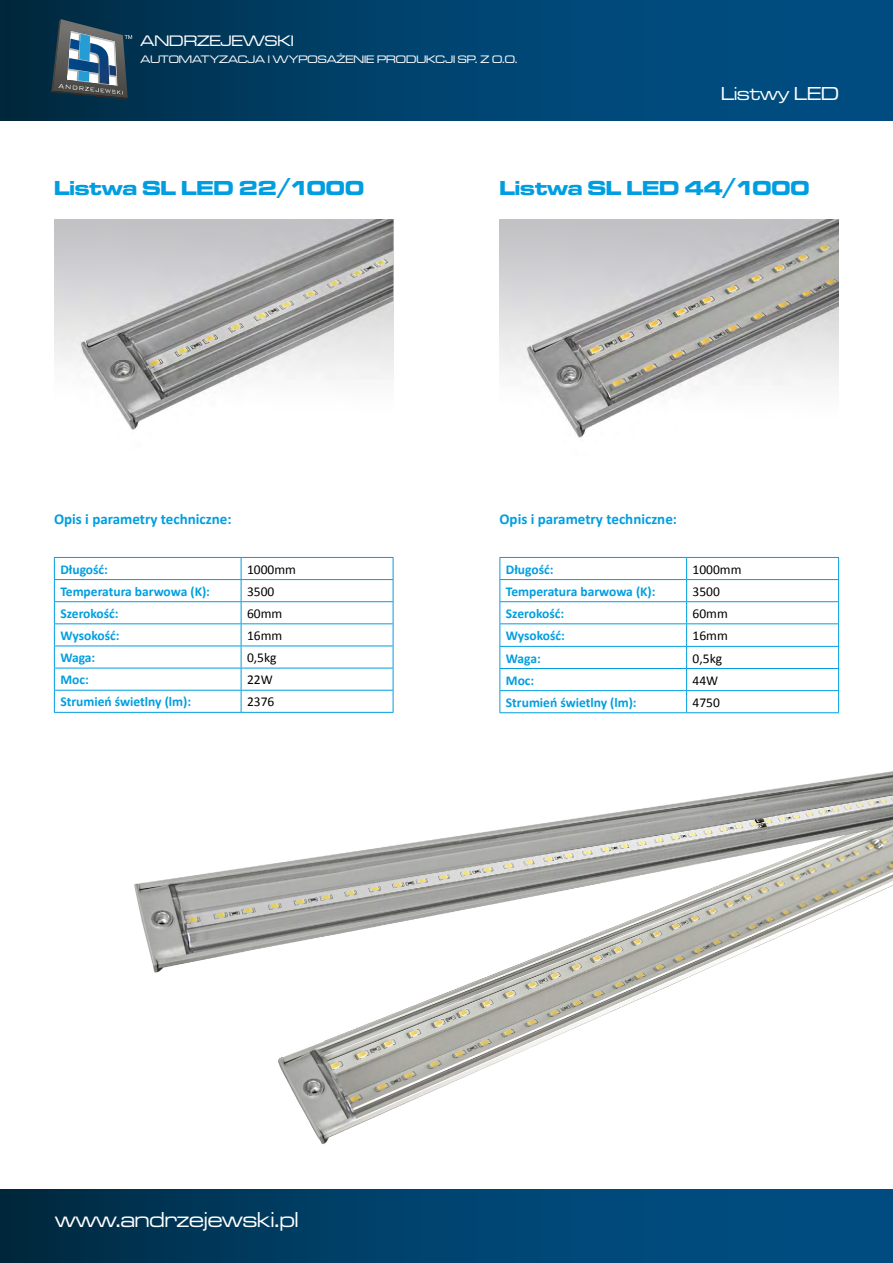
<style>
.page{position:relative;width:893px;height:1263px;background:#fff}
.page>*{position:absolute;margin:0;border:0;box-sizing:border-box;transform-origin:0 0}
.t1{font:500 expanded 22.5px "Microgramma DOT";color:#fff}
.t2{font:700 expanded 21px "Microgramma DOT";color:#009ee0}
.t3{font:500 expanded 19.5px "Microgramma DOT";color:#fff}
.t4{font:500 expanded 15.75px "Microgramma DOT";color:#fff}
.t5{font:700 15px "Calibri";color:#009ee0}
.t6{font:700 13.5px "Calibri";color:#009ee0}
.t7{font:13.5px "Calibri";color:#000}
.t8{font:500 expanded 11.25px "Microgramma DOT";color:#fff}
</style>
<div class="page">
<div style="left:0;top:1190px;width:893px;height:73px;background:#00293f"></div>
<div style="left:0;top:0;width:893px;height:120px;background:linear-gradient(to right,#002e47,#00538d)"></div>
<svg style="left:51px;top:19px;width:81px;height:80px;background:#4d6676"></svg>
<img style="left:499px;top:219px;width:340px;height:219px">
<img style="left:54px;top:219px;width:339px;height:211px">
<hr style="left:54px;top:557px;width:187px;height:1px;background:#009ee0">
<hr style="left:54px;top:579px;width:187px;height:1px;background:#009ee0">
<hr style="left:54px;top:601px;width:187px;height:1px;background:#009ee0">
<hr style="left:54px;top:623px;width:187px;height:1px;background:#009ee0">
<hr style="left:54px;top:646px;width:187px;height:1px;background:#009ee0">
<hr style="left:54px;top:668px;width:187px;height:1px;background:#009ee0">
<hr style="left:54px;top:690px;width:187px;height:1px;background:#009ee0">
<svg style="left:54px;top:558px;width:1px;height:154px"></svg>
<hr style="left:54px;top:712px;width:187px;height:1px;background:#009ee0">
<img style="left:68px;top:556px;width:825px;height:707px">
<p class="t4" style="left:141px;top:31px;width:155px">ANDRZEJEWSKI</p>
<p class="t8" style="left:141px;top:52px;width:379px">AUTOMATYZACJA I WYPOSAŻENIE PRODUKCJI SP. Z O.O.</p>
<p class="t3" style="left:721px;top:81px;width:119px">Listwy LED</p>
<p class="t2" style="left:54px;top:173px;width:312px">Listwa SL LED 22/1000</p>
<p class="t5" style="left:54px;top:509px;width:179px">Opis i parametry techniczne:</p>
<p class="t6" style="left:60px;top:560px;width:49px">Długość:</p>
<p class="t7" style="left:247px;top:560px;width:50px">1000mm</p>
<p class="t6" style="left:60px;top:583px;width:151px">Temperatura barwowa (K):</p>
<p class="t7" style="left:247px;top:583px;width:29px">3500</p>
<p class="t6" style="left:60px;top:605px;width:60px">Szerokość:</p>
<p class="t7" style="left:247px;top:605px;width:37px">60mm</p>
<p class="t6" style="left:60px;top:627px;width:61px">Wysokość:</p>
<p class="t7" style="left:247px;top:627px;width:37px">16mm</p>
<p class="t6" style="left:60px;top:649px;width:36px">Waga:</p>
<p class="t7" style="left:247px;top:649px;width:31px">0,5kg</p>
<p class="t6" style="left:60px;top:671px;width:30px">Moc:</p>
<p class="t7" style="left:247px;top:671px;width:27px">22W</p>
<p class="t6" style="left:60px;top:693px;width:132px">Strumień świetlny (lm):</p>
<p class="t7" style="left:247px;top:693px;width:29px">2376</p>
<p class="t2" style="left:499px;top:173px;width:312px">Listwa SL LED 44/1000</p>
<p class="t5" style="left:499px;top:509px;width:179px">Opis i parametry techniczne:</p>
<p class="t6" style="left:506px;top:560px;width:49px">Długość:</p>
<p class="t7" style="left:693px;top:560px;width:50px">1000mm</p>
<p class="t6" style="left:506px;top:583px;width:151px">Temperatura barwowa (K):</p>
<p class="t7" style="left:693px;top:583px;width:29px">3500</p>
<p class="t6" style="left:506px;top:605px;width:60px">Szerokość:</p>
<p class="t7" style="left:693px;top:605px;width:37px">60mm</p>
<p class="t6" style="left:506px;top:627px;width:61px">Wysokość:</p>
<p class="t7" style="left:693px;top:627px;width:37px">16mm</p>
<p class="t6" style="left:506px;top:649px;width:36px">Waga:</p>
<p class="t7" style="left:693px;top:649px;width:31px">0,5kg</p>
<p class="t6" style="left:506px;top:671px;width:30px">Moc:</p>
<p class="t7" style="left:693px;top:672px;width:27px">44W</p>
<p class="t6" style="left:506px;top:694px;width:132px">Strumień świetlny (lm):</p>
<p class="t7" style="left:693px;top:694px;width:29px">4750</p>
<p class="t1" style="left:55px;top:1205px;width:245px">www.andrzejewski.pl</p>
</div>
